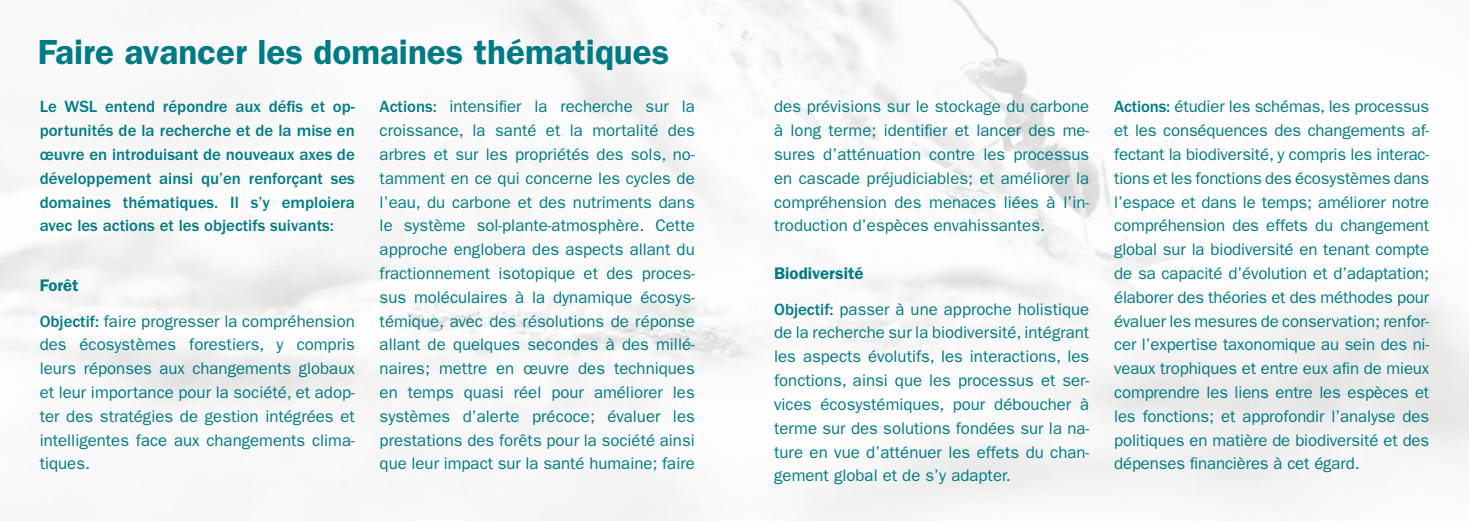
<style>
.page{position:relative;width:1469px;height:521px;background:#fff}
.page>*{position:absolute;margin:0;border:0;box-sizing:border-box;transform-origin:0 0}
.t1{font:600 35px "ITC Franklin Gothic Std";color:#007b85}
.t2{font:16.8px/23.8px "ITC Franklin Gothic Std";color:#007b85;text-align:justify}
.t3{font:500 16.8px/23.8px "ITC Franklin Gothic Std";color:#007b85;text-align:justify}
.s1{font-weight:500}
.s2{font-weight:600}
</style>
<div class="page">
<h1 class="t1" style="left:38px;top:31px;width:633px">Faire avancer les domaines thématiques</h1>
<p class="t3" style="left:40px;top:95px;width:317px">Le WSL entend répondre aux défis et op&shy;portunités de la recherche et de la mise en œuvre en introduisant de nouveaux axes de développement ainsi qu’en renforçant ses domaines thématiques. Il s’y emploiera avec les actions et les objectifs suivants:</p>
<p class="t2" style="left:379px;top:95px;width:317px"><span class="s1">Actions:</span> intensifier la recherche sur la croissance, la santé et la mortalité des arbres et sur les propriétés des sols, no&shy;tamment en ce qui concerne les cycles de l’eau, du carbone et des nutriments dans le système sol-plante-atmosphère. Cette approche englobera des aspects allant du fractionnement isotopique et des proces&shy;sus moléculaires à la dynamique écosys&shy;témique, avec des résolutions de réponse allant de quelques secondes à des millé&shy;naires; mettre en œuvre des techniques en temps quasi réel pour améliorer les systèmes d’alerte précoce; évaluer les prestations des forêts pour la société ainsi que leur impact sur la santé humaine; faire</p>
<p class="t2" style="left:774px;top:95px;width:317px">des prévisions sur le stockage du carbone à long terme; identifier et lancer des me&shy;sures d’atténuation contre les processus en cascade préjudiciables; et améliorer la compréhension des menaces liées à l’in&shy;troduction d’espèces envahissantes.</p>
<p class="t2" style="left:774px;top:255px;width:316px;line-height:35.7px"><span class="s2">Biodiversité<br></span><span class="s1">Objectif:</span> passer à une approche holistique</p>
<p class="t2" style="left:774px;top:321px;width:317px">de la recherche sur la biodiversité, intégrant les aspects évolutifs, les interactions, les fonctions, ainsi que les processus et ser&shy;vices écosystémiques, pour déboucher à terme sur des solutions fondées sur la na&shy;ture en vue d’atténuer les effets du chan&shy;gement global et de s’y adapter.</p>
<p class="t2" style="left:40px;top:267px;width:316px;line-height:35.7px"><span class="s2">Forêt<br></span><span class="s1">Objectif:</span> faire progresser la compréhension</p>
<p class="t2" style="left:40px;top:333px;width:317px">des écosystèmes forestiers, y compris leurs réponses aux changements globaux et leur importance pour la société, et adop&shy;ter des stratégies de gestion intégrées et intelligentes face aux changements clima&shy;tiques.</p>
<p class="t2" style="left:1114px;top:95px;width:317px"><span class="s1">Actions:</span> étudier les schémas, les processus et les conséquences des changements af&shy;fectant la biodiversité, y compris les interac&shy;tions et les fonctions des écosystèmes dans l’espace et dans le temps; améliorer notre compréhension des effets du changement global sur la biodiversité en tenant compte de sa capacité d’évolution et d’adaptation; élaborer des théories et des méthodes pour évaluer les mesures de conservation; renfor&shy;cer l’expertise taxonomique au sein des ni&shy;veaux trophiques et entre eux afin de mieux comprendre les liens entre les espèces et les fonctions; et approfondir l’analyse des politiques en matière de biodiversité et des dépenses financières à cet égard.</p>
</div>
